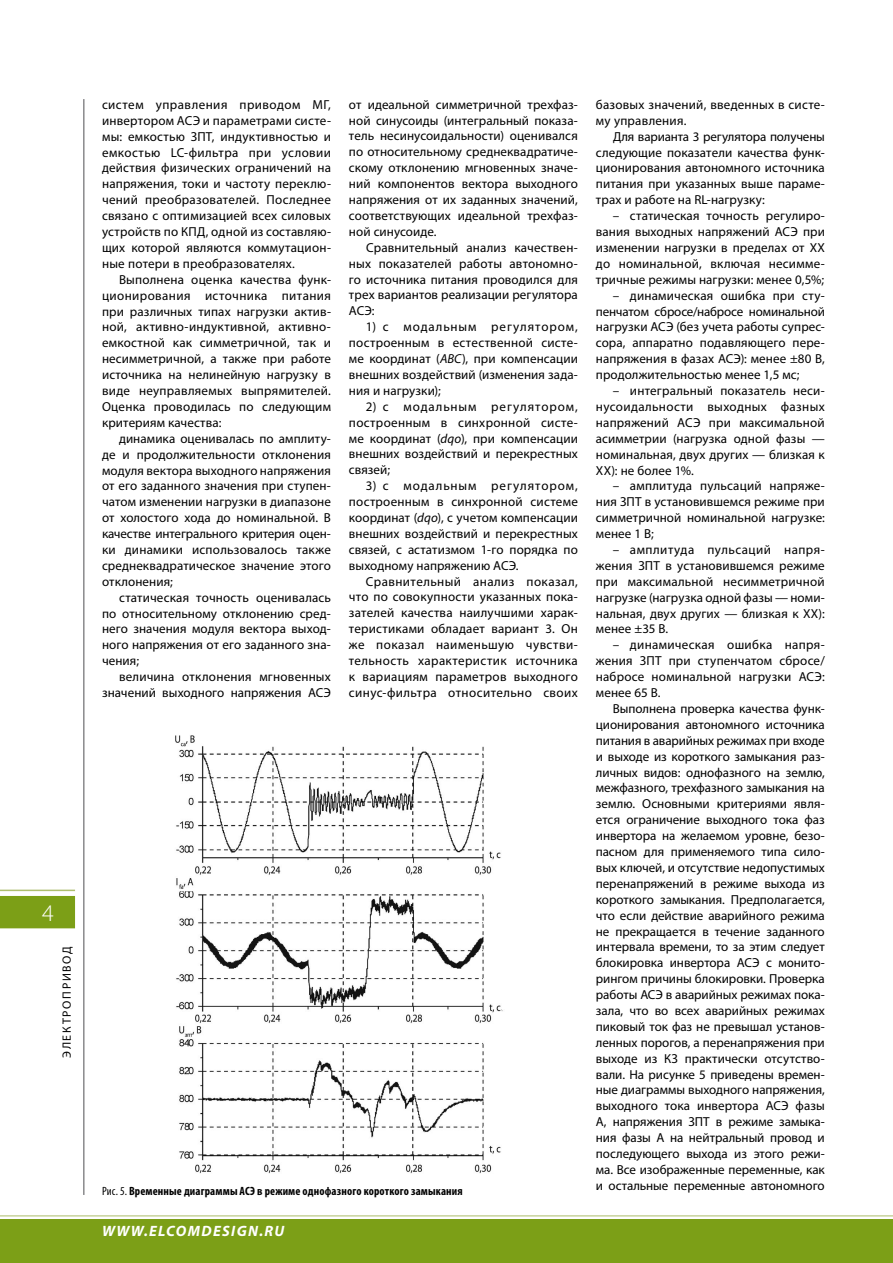
<style>
.page{position:relative;width:893px;height:1263px;background:#fff}
.page>*{position:absolute;margin:0;border:0;box-sizing:border-box;transform-origin:0 0}
.t1{font:300 24px "Myriad Pro";color:#fff}
.t2{font:italic 700 15px "Myriad Pro";letter-spacing:.09em;color:#fff}
.t3{font:13.05px/15.9px "Myriad Pro";letter-spacing:.01em;color:#000;text-align:justify}
.t4{font:700 condensed 12px "Myriad Pro";letter-spacing:.01em;color:#000}
.t5{font:12px "Myriad Pro";letter-spacing:.14em;color:#000}
.s1{font-style:italic}
.s2{font-weight:400}
</style>
<div class="page">
<hr style="left:84px;top:99px;width:1px;height:1096px;background:#504f53">
<div style="left:0;top:896px;width:75px;height:32px;background:#7c9f17"></div>
<hr style="left:0;top:890px;width:75px;height:1px;background:#afbf70">
<hr style="left:0;top:1215px;width:893px;height:1px;background:#afbf70">
<div style="left:0;top:1220px;width:893px;height:43px;background:#7c9f17"></div>
<img style="left:175px;top:735px;width:328px;height:439px">
<h1 class="t1" style="left:42px;top:900px;width:13px">4</h1>
<p class="t5" style="left:59px;top:1058px;width:113px;rotate:-90deg">Электропривод</p>
<p class="t3" style="left:102px;top:96px;width:230px">систем управления приводом МГ, инвертором АСЭ и параметрами систе&shy;мы: емкостью ЗПТ, индуктивностью и емкостью LC-фильтра при условии действия физических ограничений на напряжения, токи и частоту переклю&shy;чений преобразователей. Последнее связано с оптимизацией всех силовых устройств по КПД</p>
<p class="t3" style="left:102px;top:223px;width:230px;text-indent:104px">, одной из составляю&shy;щих которой являются коммутацион&shy;ные потери в преобразователях.</p>
<p class="t3" style="left:102px;top:271px;width:230px;text-indent:17px">Выполнена оценка качества функ&shy;ционирования источника питания при различных типах нагрузки актив&shy;ной, активно-индуктивной, активно&shy;емкостной как симметричной, так и несимметричной, а также при работе источника на нелинейную нагрузку в виде неуправляемых выпрямителей.<br>Оценка проводилась по следующим критериям качества:</p>
<p class="t3" style="left:102px;top:430px;width:230px;text-indent:17px">динамика оценивалась по амплиту&shy;де и продолжительности отклонения модуля вектора выходного напряжения от его заданного значения при ступен&shy;чатом изменении нагрузки в диапазоне от холостого хода до номинальной. В качестве интегрального критерия оцен&shy;ки динамики использовалось также среднеквадратическое значение этого отклонения;</p>
<p class="t3" style="left:102px;top:589px;width:230px;text-indent:17px">статическая точность оценивалась по относительному отклонению сред&shy;него значения модуля вектора выход&shy;ного напряжения от его заданного зна&shy;чения;</p>
<p class="t3" style="left:102px;top:669px;width:230px;text-align:right">величина отклонения мгновенных значений выходного напряжения АСЭ</p>
<p class="t3" style="left:349px;top:96px;width:230px">от идеальной симметричной трехфаз&shy;ной синусоиды (интегральный показа&shy;тель несинусоидальности) оценивался по относительному среднеквадратиче&shy;скому отклонению мгновенных значе&shy;ний компонентов вектора выходного напряжения от их заданных значений, соответствующих идеальной трехфаз&shy;ной синусоиде.</p>
<p class="t3" style="left:349px;top:239px;width:230px;text-indent:17px">Сравнительный анализ качествен&shy;ных показателей работы автономно&shy;го источника питания проводился для трех вариантов реализации регулятора АСЭ:</p>
<p class="t3" style="left:349px;top:319px;width:230px;text-indent:17px">1) с модальным регулятором, построенным в естественной систе&shy;ме координат (<span class="s1">АВС</span>), при компенсации внешних воздействий (изменения зада&shy;ния и нагрузки);</p>
<p class="t3" style="left:349px;top:398px;width:230px;text-indent:17px">2) с модальным регулятором, построенным в синхронной систе&shy;ме координат (<span class="s1">dqo</span>), при компенсации внешних воздействий и перекрестных связей;</p>
<p class="t3" style="left:349px;top:478px;width:230px;text-indent:17px">3) с модальным регулятором, построенным в синхронной системе координат (<span class="s1">dqo</span>), с учетом компенсации внешних воздействий и перекрестных связей, с астатизмом 1-го порядка по выходному напряжению АСЭ.</p>
<p class="t3" style="left:349px;top:573px;width:230px;text-indent:17px">Сравнительный анализ показал, что по совокупности указанных пока&shy;зателей качества наилучшими харак&shy;теристиками обладает вариант 3. Он же показал наименьшую чувстви&shy;тельность характеристик источника к вариациям параметров выходного синус-фильтра относительно своих</p>
<p class="t4" style="left:102px;top:1183px;width:362px"><span class="s2">Рис. 5.</span> Временные диаграммы АСЭ в режиме однофазного короткого замыкания</p>
<p class="t2" style="left:102px;top:1221px;width:184px">WWW.ELCOMDESIGN.RU</p>
<p class="t3" style="left:596px;top:96px;width:230px">базовых значений, введенных в систе&shy;му управления.</p>
<p class="t3" style="left:596px;top:128px;width:230px;text-indent:17px">Для варианта 3 регулятора получены следующие показатели качества функ&shy;ционирования автономного источника питания при указанных выше параме&shy;трах и работе на RL-нагрузку:</p>
<p class="t3" style="left:596px;top:208px;width:230px;text-indent:17px">– статическая точность регулиро&shy;вания выходных напряжений АСЭ при изменении нагрузки в пределах от ХХ до номинальной, включая несимме&shy;тричные режимы нагрузки: менее 0,5%;</p>
<p class="t3" style="left:596px;top:287px;width:230px;text-indent:17px">– динамическая ошибка при сту&shy;пенчатом сбросе/набросе номинальной нагрузки АСЭ (без учета работы супрес&shy;сора, аппаратно подавляющего пере&shy;напряжения в фазах АСЭ): менее ±80 В, продолжительностью менее 1,5 мс;</p>
<p class="t3" style="left:596px;top:382px;width:230px;text-indent:17px">– интегральный показатель неси&shy;нусоидальности выходных фазных напряжений АСЭ при максимальной асимметрии (нагрузка одной фазы — номинальная, двух других — близкая к ХХ): не более 1%.</p>
<p class="t3" style="left:596px;top:478px;width:230px;text-indent:17px">– амплитуда пульсаций напряже&shy;ния ЗПТ в установившемся режиме при симметричной номинальной нагрузке: менее 1 В;</p>
<p class="t3" style="left:596px;top:541px;width:230px;text-indent:17px">– амплитуда пульсаций напря&shy;жения ЗПТ в установившемся режиме при максимальной несимметричной нагрузке (нагрузка одной фазы — номи&shy;нальная, двух других — близкая к ХХ): менее ±35 В.</p>
<p class="t3" style="left:596px;top:637px;width:230px;text-indent:17px">– динамическая ошибка напря&shy;жения ЗПТ при ступенчатом сбросе/ набросе номинальной нагрузки АСЭ: менее 65 В.</p>
<p class="t3" style="left:596px;top:700px;width:231px;text-indent:17px">Выполнена проверка качества функ&shy;ционирования автономного источника питания в аварийных режимах при входе и выходе из короткого замыкания раз&shy;личных видов: однофазного на землю, межфазного, трехфазного замыкания на землю. Основными критериями явля&shy;ется ограничение выходного тока фаз инвертора на желаемом уровне, безо&shy;пасном для применяемого типа сило&shy;вых ключей, и отсутствие недопустимых перенапряжений в режиме выхода из короткого замыкания. Предполагается, что если действие аварийного режима не прекращается в течение заданного интервала времени, то за этим следует блокировка инвертора АСЭ с монито&shy;рингом причины блокировки. Проверка работы АСЭ в аварийных режимах пока&shy;зала, что во всех аварийных режимах пиковый ток фаз не превышал установ&shy;ленных порогов, а перенапряжения при выходе из КЗ практически отсутство&shy;вали. На рисунке 5 приведены времен&shy;ные диаграммы выходного напряжения, выходного тока инвертора АСЭ фазы А, напряжения ЗПТ в режиме замыка&shy;ния фазы А на нейтральный провод и последующего выхода из этого режи&shy;ма. Все изображенные переменные, как и остальные переменные автономного</p>
</div>
